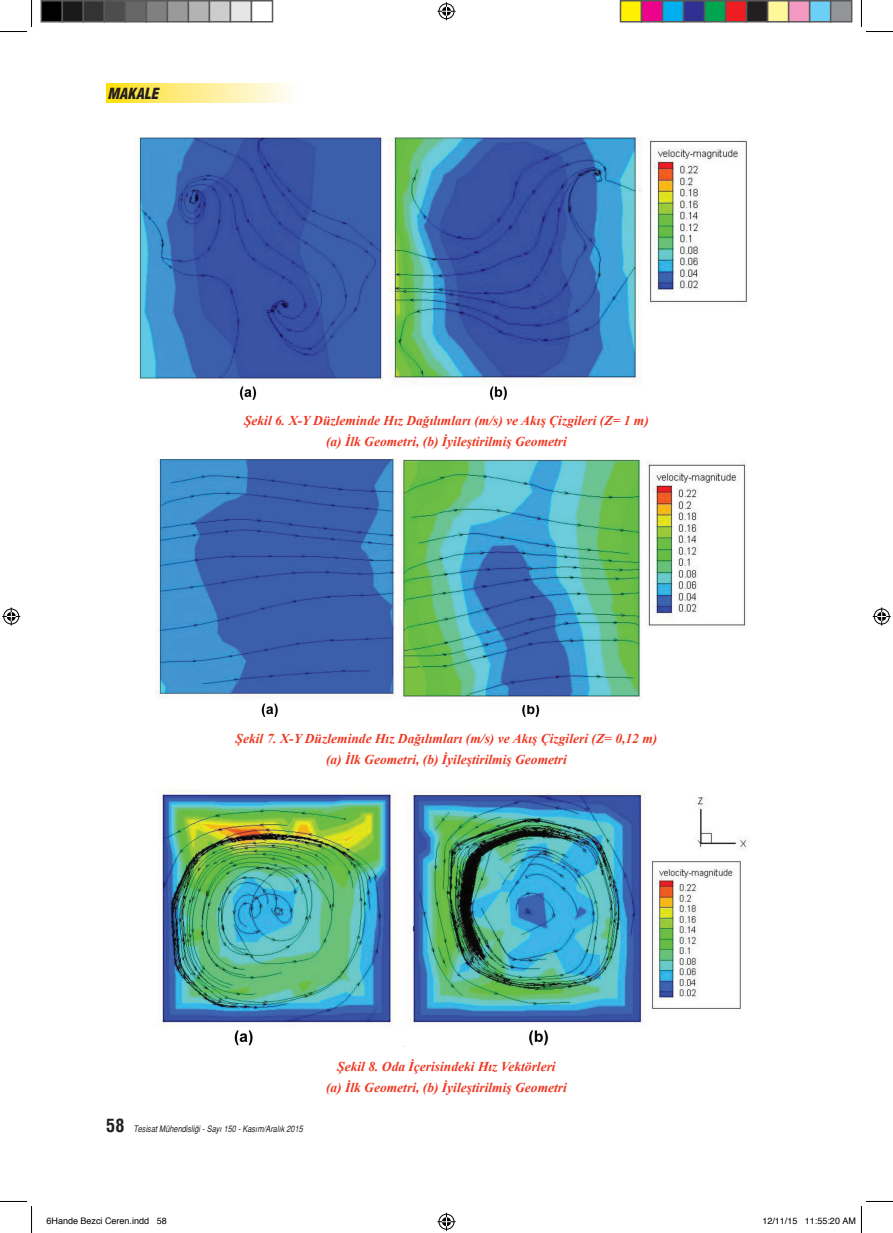
<style>
.page{position:relative;width:893px;height:1233px;background:#fff}
.page>*{position:absolute;margin:0;border:0;box-sizing:border-box;transform-origin:0 0}
.t1{font:italic 900 condensed 15px "Helvetica";color:#231f20}
.t2{font:italic 700 13.5px/21px "Times New Roman";color:#ef3822;text-align:center}
.t3{font:italic 9px "Helvetica Narrow";color:#231f20}
.t4{font:9px "Helvetica";color:#000}
.s1{font-family:"Helvetica";font-weight:700;font-style:normal;font-stretch:condensed;font-size:18px}
</style>
<div class="page">
<svg style="left:106px;top:84px;width:185px;height:19px"></svg>
<img style="left:138px;top:138px;width:609px;height:261px">
<img style="left:157px;top:459px;width:589px;height:257px">
<img style="left:161px;top:789px;width:586px;height:258px">
<svg style="left:0;top:0;width:32px;height:32px"></svg>
<svg style="left:0;top:1201px;width:32px;height:31px"></svg>
<svg style="left:860px;top:0;width:32px;height:32px"></svg>
<svg style="left:437px;top:2px;width:18px;height:18px"></svg>
<svg style="left:437px;top:1212px;width:18px;height:18px"></svg>
<svg style="left:2px;top:607px;width:18px;height:18px"></svg>
<svg style="left:872px;top:607px;width:18px;height:18px"></svg>
<div style="left:41px;top:1px;width:21px;height:21px;background:#000"></div>
<div style="left:40px;top:0;width:23px;height:23px;border:2px solid #595959"></div>
<div style="left:62px;top:1px;width:21px;height:21px;background:#1a1a1a"></div>
<div style="left:62px;top:0;width:22px;height:23px;border:2px solid #595959"></div>
<div style="left:83px;top:1px;width:21px;height:21px;background:#333"></div>
<div style="left:82px;top:0;width:23px;height:23px;border:2px solid #595959"></div>
<div style="left:104px;top:1px;width:21px;height:21px;background:#4d4d4d"></div>
<div style="left:104px;top:0;width:22px;height:23px;border:2px solid #595959"></div>
<div style="left:125px;top:1px;width:21px;height:21px;background:#666"></div>
<div style="left:124px;top:0;width:23px;height:23px;border:2px solid #595959"></div>
<div style="left:146px;top:1px;width:21px;height:21px;background:#808080"></div>
<div style="left:146px;top:0;width:22px;height:23px;border:2px solid #595959"></div>
<div style="left:167px;top:1px;width:21px;height:21px;background:#999"></div>
<div style="left:166px;top:0;width:23px;height:23px;border:2px solid #595959"></div>
<div style="left:188px;top:1px;width:21px;height:21px;background:#b3b3b3"></div>
<div style="left:188px;top:0;width:22px;height:23px;border:2px solid #595959"></div>
<div style="left:209px;top:1px;width:21px;height:21px;background:#ccc"></div>
<div style="left:208px;top:0;width:23px;height:23px;border:2px solid #595959"></div>
<div style="left:230px;top:1px;width:21px;height:21px;background:#e6e6e6"></div>
<div style="left:230px;top:0;width:22px;height:23px;border:2px solid #595959"></div>
<div style="left:250px;top:0;width:23px;height:23px;border:2px solid #595959"></div>
<div style="left:620px;top:1px;width:21px;height:21px;background:#fff101"></div>
<div style="left:619px;top:0;width:23px;height:23px;border:2px solid #595959"></div>
<div style="left:641px;top:1px;width:21px;height:21px;background:#ed028c"></div>
<div style="left:640px;top:0;width:23px;height:23px;border:2px solid #595959"></div>
<div style="left:662px;top:1px;width:21px;height:21px;background:#00aeef"></div>
<div style="left:661px;top:0;width:23px;height:23px;border:2px solid #595959"></div>
<div style="left:683px;top:1px;width:21px;height:21px;background:#2e3092"></div>
<div style="left:682px;top:0;width:23px;height:23px;border:2px solid #595959"></div>
<div style="left:704px;top:1px;width:21px;height:21px;background:#00a54f"></div>
<div style="left:703px;top:0;width:23px;height:23px;border:2px solid #595959"></div>
<div style="left:725px;top:1px;width:21px;height:21px;background:#ee1d23"></div>
<div style="left:724px;top:0;width:23px;height:23px;border:2px solid #595959"></div>
<div style="left:746px;top:1px;width:21px;height:21px;background:#231f20"></div>
<div style="left:745px;top:0;width:23px;height:23px;border:2px solid #595959"></div>
<div style="left:767px;top:1px;width:21px;height:21px;background:#fff79a"></div>
<div style="left:766px;top:0;width:23px;height:23px;border:2px solid #595959"></div>
<div style="left:788px;top:1px;width:21px;height:21px;background:#f499c2"></div>
<div style="left:787px;top:0;width:23px;height:23px;border:2px solid #595959"></div>
<div style="left:809px;top:1px;width:21px;height:21px;background:#6bcff6"></div>
<div style="left:808px;top:0;width:23px;height:23px;border:2px solid #595959"></div>
<div style="left:830px;top:1px;width:21px;height:21px;background:#939598"></div>
<div style="left:829px;top:0;width:23px;height:23px;border:2px solid #595959"></div>
<svg style="left:860px;top:1201px;width:32px;height:31px"></svg>
<p class="t1" style="left:107px;top:84px;width:52px">MAKALE</p>
<p class="t2" style="left:244px;top:409px;width:406px">Şekil 6. X-Y Düzleminde Hız Dağılımları (m/s) ve Akış Çizgileri (Z= 1 m) (a) İlk Geometri, (b) İyileştirilmiş Geometri</p>
<p class="t2" style="left:235px;top:727px;width:423px">Şekil 7. X-Y Düzleminde Hız Dağılımları (m/s) ve Akış Çizgileri (Z= 0,12 m) (a) İlk Geometri, (b) İyileştirilmiş Geometri</p>
<p class="t2" style="left:326px;top:1055px;width:242px">Şekil 8. Oda İçerisindeki Hız Vektörleri<br>(a) İlk Geometri, (b) İyileştirilmiş Geometri</p>
<p class="t3" style="left:106px;top:1123px;width:198px"><span class="s1">58</span> Tesisat Mühendisliği - Sayı 150 - Kasım/Aralık 2015</p>
<p class="t4" style="left:46px;top:1212px;width:122px">6Hande Bezci Ceren.indd 58</p>
<p class="t4" style="left:762px;top:1212px;width:95px">12/11/15 11:55:20 AM</p>
</div>
